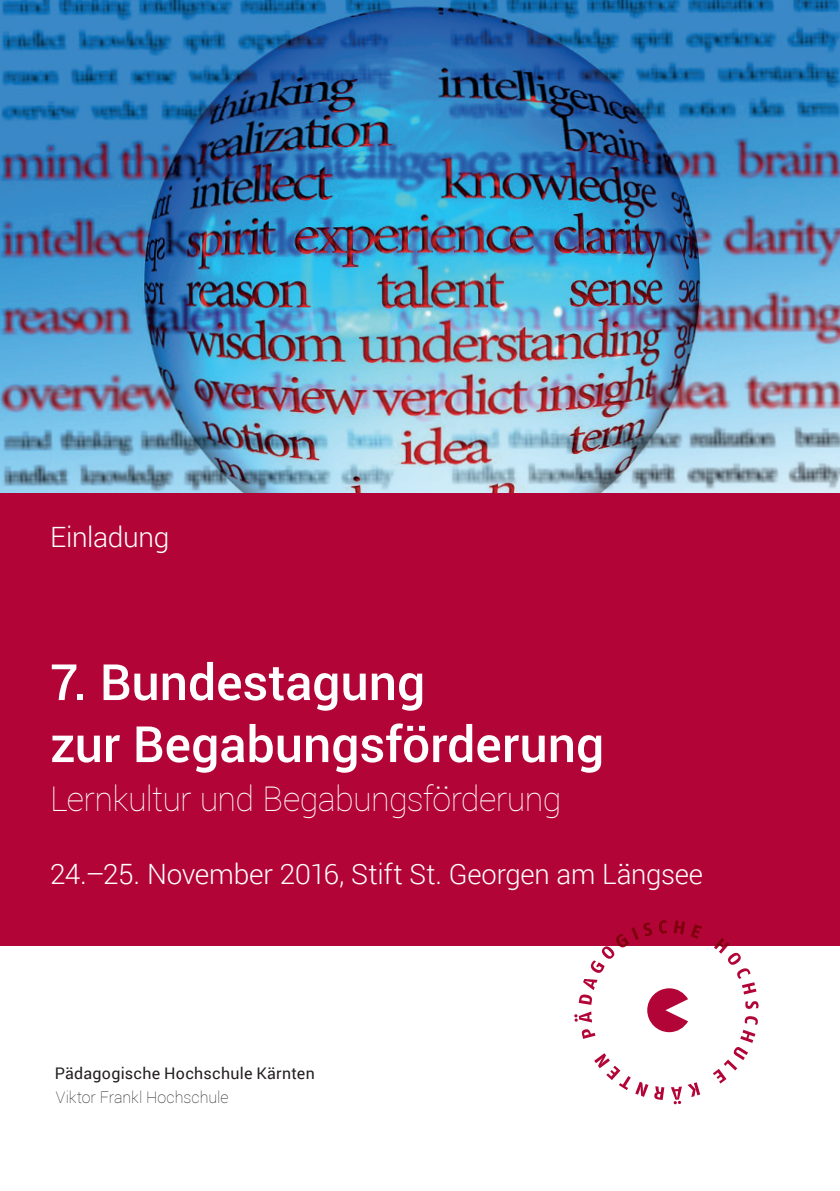
<style>
.page{position:relative;width:840px;height:1191px;background:#fff}
.page>*{position:absolute;margin:0;border:0;box-sizing:border-box;transform-origin:0 0}
.t1{font:500 50px/62px "Roboto";color:#fff}
.t2{font:100 34px "Roboto";letter-spacing:-.02em;color:#fff}
.t3{font:300 28px "Roboto";letter-spacing:-.01em;color:#fff}
.t4{font:16px "Roboto";letter-spacing:.015em;color:#231f20}
.t5{font:100 16px "Roboto";color:#231f20}
</style>
<div class="page">
<img style="left:0;top:0;width:839px;height:493px">
<div style="left:0;top:493px;width:839px;height:453px;background:#b30437"></div>
<svg style="left:574px;top:920px;width:184px;height:184px"></svg>
<p class="t3" style="left:50px;top:518px;width:121px">Einladung</p>
<h1 class="t1" style="left:50px;top:649px;width:555px">7. Bundestagung<br>zur Begabungsförderung</h1>
<p class="t2" style="left:50px;top:775px;width:512px">Lernkultur und Begabungsförderung</p>
<p class="t3" style="left:50px;top:854px;width:654px">24.–25. November 2016, Stift St. Georgen am Längsee</p>
<p class="t4" style="left:55px;top:1062px;width:261px">Pädagogische Hochschule Kärnten</p>
<p class="t5" style="left:56px;top:1086px;width:174px">Viktor Frankl Hochschule</p>
</div>
